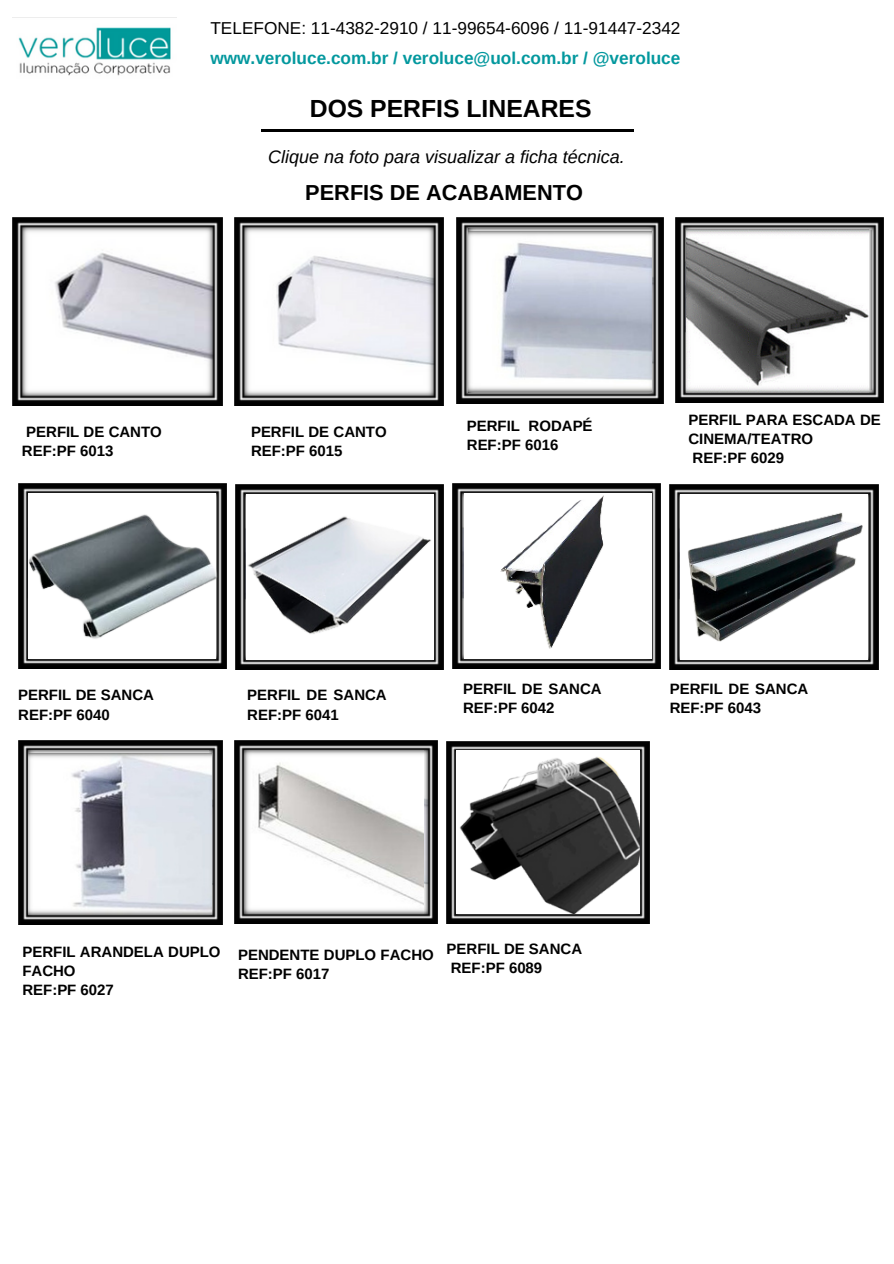
<style>
.page{position:relative;width:894px;height:1264px;background:#fff}
.page>*{position:absolute;margin:0;border:0;box-sizing:border-box;transform-origin:0 0}
.t1{font:700 24.75px "Arimo";color:#000}
.t2{font:700 21.75px "Arimo";color:#000}
.t3{font:italic 18px "Arimo";color:#000}
.t4{font:17.25px/30.3px "Arimo";color:#000}
.t5{font:700 15px/19.2px "Arimo";color:#000}
.s1{font-weight:700;color:#03989e}
</style>
<div class="page">
<img style="left:18px;top:27px;width:153px;height:49px">
<img style="left:13px;top:218px;width:209px;height:188px">
<img style="left:234px;top:218px;width:209px;height:188px">
<img style="left:234px;top:741px;width:203px;height:182px">
<img style="left:244px;top:750px;width:179px;height:163px">
<hr style="left:261px;top:129px;width:372px;height:2px;background:#000">
<img style="left:18px;top:741px;width:204px;height:183px">
<img style="left:28px;top:753px;width:183px;height:161px">
<img style="left:456px;top:218px;width:207px;height:185px">
<img style="left:468px;top:231px;width:183px;height:161px">
<img style="left:675px;top:218px;width:208px;height:184px">
<img style="left:686px;top:229px;width:185px;height:163px">
<img style="left:18px;top:484px;width:208px;height:184px">
<div style="left:29px;top:493px;width:187px;height:165px;background:#fff"></div>
<img style="left:26px;top:508px;width:192px;height:136px">
<img style="left:235px;top:485px;width:208px;height:184px">
<div style="left:246px;top:494px;width:187px;height:166px;background:#fff"></div>
<img style="left:245px;top:509px;width:186px;height:133px">
<img style="left:452px;top:484px;width:208px;height:184px">
<div style="left:463px;top:493px;width:188px;height:166px;background:#fff"></div>
<img style="left:669px;top:485px;width:208px;height:184px">
<div style="left:679px;top:494px;width:188px;height:166px;background:#fff"></div>
<img style="left:492px;top:495px;width:129px;height:170px">
<img style="left:679px;top:502px;width:189px;height:147px">
<img style="left:446px;top:741px;width:203px;height:182px">
<img style="left:456px;top:750px;width:183px;height:165px">
<p class="t4" style="left:210px;top:13px;width:471px">TELEFONE: 11-4382-2910 / 11-99654-6096 / 11-91447-2342 <span class="s1">www.veroluce.com.br / veroluce@uol.com.br / @veroluce</span></p>
<p class="t1" style="left:310px;top:95px;width:283px">DOS PERFIS LINEARES</p>
<p class="t3" style="left:268px;top:147px;width:358px">Clique na foto para visualizar a ficha técnica.</p>
<p class="t2" style="left:305px;top:180px;width:279px">PERFIS DE ACABAMENTO</p>
<p class="t5" style="left:22px;top:422px;width:141px">PERFIL DE CANTO<br>REF:PF 6013</p>
<p class="t5" style="left:251px;top:422px;width:137px">PERFIL DE CANTO<br>REF:PF 6015</p>
<p class="t5" style="left:466px;top:416px;width:127px">PERFIL RODAPÉ<br>REF:PF 6016</p>
<p class="t5" style="left:688px;top:410px;width:194px">PERFIL PARA ESCADA DE<br>CINEMA/TEATRO</p>
<p class="t5" style="left:692px;top:448px;width:93px">REF:PF 6029</p>
<p class="t5" style="left:18px;top:685px;width:137px">PERFIL DE SANCA<br>REF:PF 6040</p>
<p class="t5" style="left:247px;top:685px;width:141px">PERFIL DE SANCA<br>REF:PF 6041</p>
<p class="t5" style="left:463px;top:679px;width:140px">PERFIL DE SANCA<br>REF:PF 6042</p>
<p class="t5" style="left:669px;top:679px;width:140px">PERFIL DE SANCA<br>REF:PF 6043</p>
<p class="t5" style="left:22px;top:942px;width:200px">PERFIL ARANDELA DUPLO<br>FACHO</p>
<p class="t5" style="left:22px;top:980px;width:93px">REF:PF 6027</p>
<p class="t5" style="left:238px;top:945px;width:197px">PENDENTE DUPLO FACHO<br>REF:PF 6017</p>
<p class="t5" style="left:446px;top:938px;width:137px">PERFIL DE SANCA</p>
<p class="t5" style="left:450px;top:957px;width:93px">REF:PF 6089</p>
</div>
